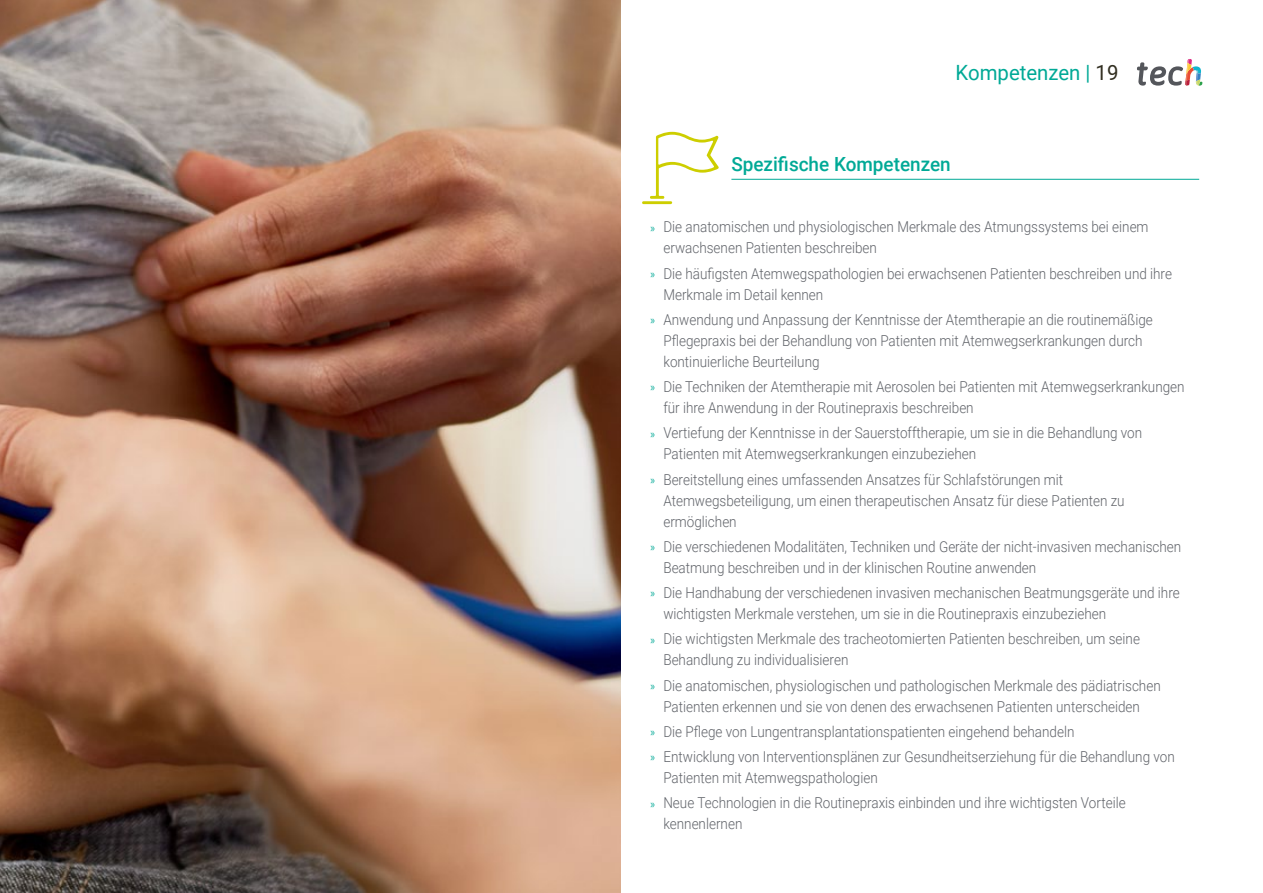
<style>
.page{position:relative;width:1263px;height:893px;background:#fff}
.page>*{position:absolute;margin:0;border:0;box-sizing:border-box;transform-origin:0 0}
.t1{font:21px "Roboto";color:#00a996}
.t2{font:500 19.5px "Roboto";color:#00a996}
.t3{font:300 15px/21px "Roboto";color:#61646a;scale:.9 1}
.s1{color:#312e20}
.s2{font-family:"Myriad Pro";font-weight:400;font-size:12px;color:#00a996}
</style>
<div class="page">
<img style="left:0;top:0;width:621px;height:893px">
<hr style="left:731px;top:179px;width:468px;height:1px;background:#00a996">
<hr style="left:642px;top:201px;width:30px;height:3px;background:#cdce00">
<svg style="left:650px;top:132px;width:69px;height:67px"></svg>
<svg style="left:1137px;top:59px;width:65px;height:27px"></svg>
<h1 class="t1" style="left:955px;top:57px;width:164px">Kompetenzen | <span class="s1">19</span></h1>
<h2 class="t2" style="left:731px;top:150px;width:221px">Spezifische Kompetenzen</h2>
<p class="t3" style="left:663px;top:216px;width:541px;text-indent:-13px"><span class="s2">»</span> Die anatomischen und physiologischen Merkmale des Atmungssystems bei einem erwachsenen Patienten beschreiben</p>
<p class="t3" style="left:663px;top:262px;width:567px;text-indent:-13px"><span class="s2">»</span> Die häufigsten Atemwegspathologien bei erwachsenen Patienten beschreiben und ihre<br>Merkmale im Detail kennen</p>
<p class="t3" style="left:663px;top:308px;width:545px;text-indent:-13px"><span class="s2">»</span> Anwendung und Anpassung der Kenntnisse der Atemtherapie an die routinemäßige<br>Pflegepraxis bei der Behandlung von Patienten mit Atemwegserkrankungen durch kontinuierliche Beurteilung</p>
<p class="t3" style="left:663px;top:376px;width:581px;text-indent:-13px"><span class="s2">»</span> Die Techniken der Atemtherapie mit Aerosolen bei Patienten mit Atemwegserkrankungen für ihre Anwendung in der Routinepraxis beschreiben</p>
<p class="t3" style="left:663px;top:422px;width:534px;text-indent:-13px"><span class="s2">»</span> Vertiefung der Kenntnisse in der Sauerstofftherapie, um sie in die Behandlung von<br>Patienten mit Atemwegserkrankungen einzubeziehen</p>
<p class="t3" style="left:663px;top:468px;width:514px;text-indent:-13px"><span class="s2">»</span> Bereitstellung eines umfassenden Ansatzes für Schlafstörungen mit<br>Atemwegsbeteiligung, um einen therapeutischen Ansatz für diese Patienten zu ermöglichen</p>
<p class="t3" style="left:663px;top:535px;width:577px;text-indent:-13px"><span class="s2">»</span> Die verschiedenen Modalitäten, Techniken und Geräte der nicht-invasiven mechanischen<br>Beatmung beschreiben und in der klinischen Routine anwenden</p>
<p class="t3" style="left:663px;top:582px;width:575px;text-indent:-13px"><span class="s2">»</span> Die Handhabung der verschiedenen invasiven mechanischen Beatmungsgeräte und ihre wichtigsten Merkmale verstehen, um sie in die Routinepraxis einzubeziehen</p>
<p class="t3" style="left:663px;top:628px;width:531px;text-indent:-13px"><span class="s2">»</span> Die wichtigsten Merkmale des tracheotomierten Patienten beschreiben, um seine<br>Behandlung zu individualisieren</p>
<p class="t3" style="left:651px;top:674px;width:568px;text-align:center"><span class="s2">»</span> Die anatomischen, physiologischen und pathologischen Merkmale des pädiatrischen<br>Patienten erkennen und sie von denen des erwachsenen Patienten unterscheiden</p>
<p class="t3" style="left:651px;top:718px;width:584px;line-height:25.2px"><span class="s2">»</span> Die Pflege von Lungentransplantationspatienten eingehend behandeln<br><span class="s2">»</span> Entwicklung von Interventionsplänen zur Gesundheitserziehung für die Behandlung von</p>
<p class="t3" style="left:651px;top:765px;width:529px;line-height:25.2px;text-indent:13px">Patienten mit Atemwegspathologien<br><span class="s2">»</span> Neue Technologien in die Routinepraxis einbinden und ihre wichtigsten Vorteile</p>
<p class="t3" style="left:663px;top:813px;width:89px">kennenlernen</p>
</div>
